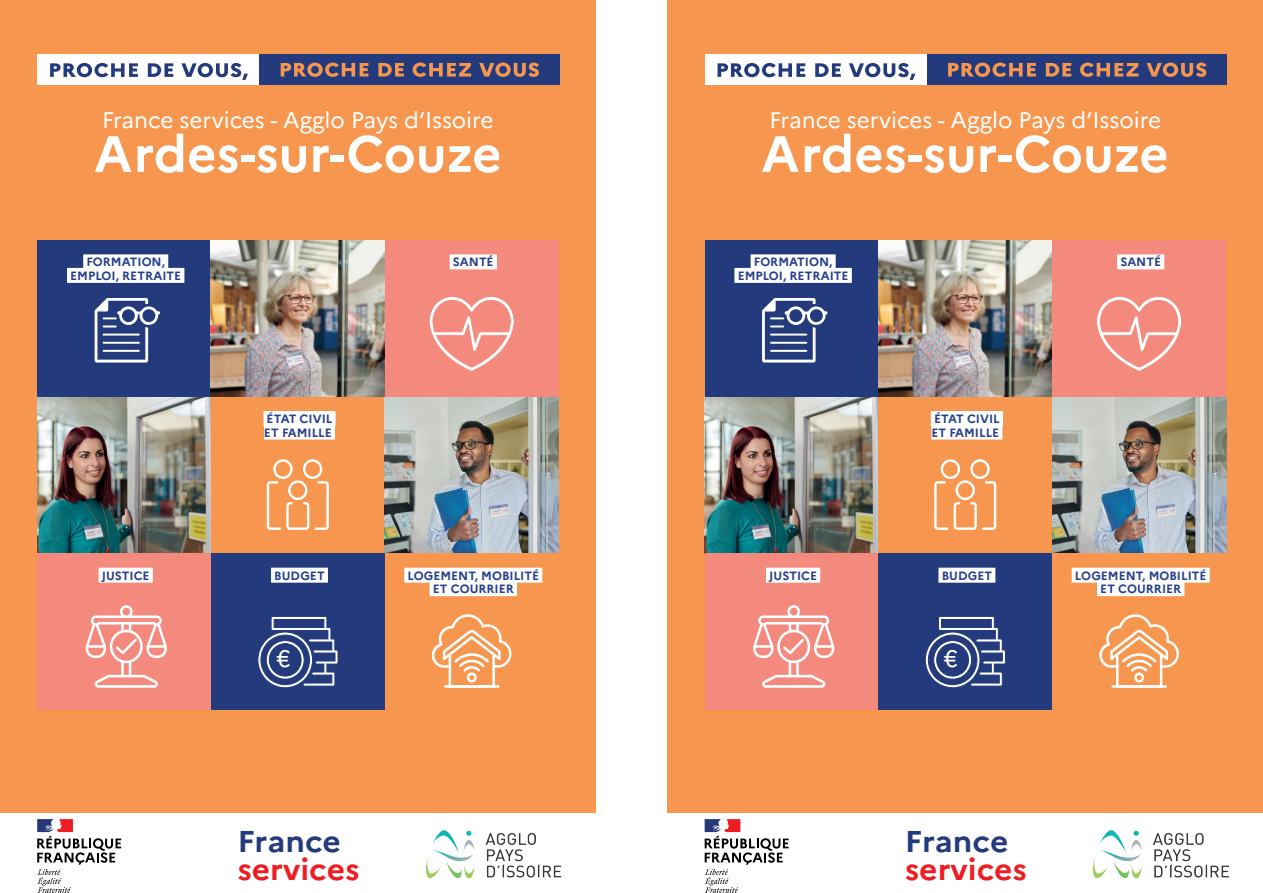
<style>
.page{position:relative;width:1263px;height:893px;background:#fff}
.page>*{position:absolute;margin:0;border:0;box-sizing:border-box;transform-origin:0 0}
.t1{font:700 51px "Marianne";letter-spacing:-.005em;color:#fff}
.t2{font:700 30px "Marianne";color:#ee1d23;scale:1.06 1}
.t3{font:700 30px "Marianne";color:#233b7d;scale:1.06 1}
.t4{font:23.7px "Marianne";color:#fff}
.t5{font:22.5px "Marianne";letter-spacing:-.005em;color:#fff}
.t6{font:700 12px/13.5px "Marianne";color:#253f8e;text-align:center}
</style>
<div class="page">
<div style="left:0;top:0;width:596px;height:812px;background:#f7964e"></div>
<div style="left:667px;top:0;width:596px;height:812px;background:#f7964e"></div>
<svg style="left:37px;top:819px;width:84px;height:74px"></svg>
<svg style="left:705px;top:819px;width:84px;height:74px"></svg>
<div style="left:259px;top:54px;width:301px;height:31px;background:#233b7d"></div>
<svg style="left:281px;top:63px;width:87px;height:14px"></svg>
<svg style="left:378px;top:63px;width:26px;height:14px"></svg>
<svg style="left:413px;top:63px;width:58px;height:14px"></svg>
<svg style="left:479px;top:63px;width:60px;height:14px"></svg>
<div style="left:37px;top:54px;width:222px;height:31px;background:#fff"></div>
<svg style="left:50px;top:63px;width:88px;height:14px"></svg>
<svg style="left:148px;top:63px;width:25px;height:14px"></svg>
<svg style="left:181px;top:63px;width:67px;height:17px"></svg>
<div style="left:926px;top:54px;width:301px;height:31px;background:#233b7d"></div>
<svg style="left:948px;top:63px;width:88px;height:14px"></svg>
<svg style="left:1046px;top:63px;width:25px;height:14px"></svg>
<svg style="left:1080px;top:63px;width:58px;height:14px"></svg>
<svg style="left:1146px;top:63px;width:60px;height:14px"></svg>
<div style="left:705px;top:54px;width:221px;height:31px;background:#fff"></div>
<svg style="left:717px;top:63px;width:88px;height:14px"></svg>
<svg style="left:815px;top:63px;width:26px;height:14px"></svg>
<svg style="left:849px;top:63px;width:66px;height:17px"></svg>
<div style="left:37px;top:240px;width:174px;height:157px;background:#233b7d"></div>
<div style="left:83px;top:254px;width:85px;height:15px;background:#fff"></div>
<div style="left:67px;top:268px;width:117px;height:15px;background:#fff"></div>
<img style="left:211px;top:240px;width:174px;height:157px">
<div style="left:385px;top:240px;width:173px;height:157px;background:#f48a7d"></div>
<div style="left:450px;top:254px;width:47px;height:15px;background:#fff"></div>
<img style="left:37px;top:397px;width:174px;height:157px">
<div style="left:263px;top:411px;width:73px;height:15px;background:#fff"></div>
<div style="left:264px;top:425px;width:71px;height:15px;background:#fff"></div>
<img style="left:385px;top:397px;width:173px;height:156px">
<div style="left:37px;top:554px;width:174px;height:156px;background:#f48a7d"></div>
<div style="left:99px;top:568px;width:54px;height:15px;background:#fff"></div>
<div style="left:211px;top:554px;width:174px;height:156px;background:#233b7d"></div>
<div style="left:271px;top:568px;width:57px;height:15px;background:#fff"></div>
<div style="left:404px;top:568px;width:138px;height:15px;background:#fff"></div>
<div style="left:430px;top:581px;width:87px;height:15px;background:#fff"></div>
<svg style="left:94px;top:298px;width:66px;height:65px"></svg>
<hr style="left:103px;top:334px;width:37px;height:2px;background:#fff">
<hr style="left:103px;top:342px;width:37px;height:2px;background:#fff">
<hr style="left:103px;top:350px;width:37px;height:2px;background:#fff">
<svg style="left:431px;top:614px;width:81px;height:74px"></svg>
<svg style="left:267px;top:459px;width:62px;height:71px"></svg>
<svg style="left:429px;top:297px;width:85px;height:74px"></svg>
<svg style="left:86px;top:605px;width:81px;height:83px"></svg>
<svg style="left:258px;top:616px;width:80px;height:72px"></svg>
<div style="left:705px;top:240px;width:173px;height:157px;background:#233b7d"></div>
<div style="left:751px;top:254px;width:85px;height:15px;background:#fff"></div>
<div style="left:734px;top:268px;width:118px;height:15px;background:#fff"></div>
<img style="left:878px;top:240px;width:174px;height:157px">
<div style="left:1052px;top:240px;width:174px;height:157px;background:#f48a7d"></div>
<div style="left:1117px;top:254px;width:47px;height:15px;background:#fff"></div>
<img style="left:705px;top:397px;width:173px;height:157px">
<div style="left:931px;top:411px;width:72px;height:15px;background:#fff"></div>
<div style="left:931px;top:425px;width:71px;height:15px;background:#fff"></div>
<img style="left:1052px;top:397px;width:174px;height:156px">
<div style="left:705px;top:554px;width:173px;height:156px;background:#f48a7d"></div>
<div style="left:766px;top:568px;width:54px;height:15px;background:#fff"></div>
<div style="left:878px;top:554px;width:174px;height:156px;background:#233b7d"></div>
<div style="left:938px;top:568px;width:57px;height:15px;background:#fff"></div>
<div style="left:1072px;top:568px;width:138px;height:15px;background:#fff"></div>
<div style="left:1097px;top:581px;width:87px;height:15px;background:#fff"></div>
<svg style="left:762px;top:298px;width:65px;height:65px"></svg>
<hr style="left:770px;top:334px;width:37px;height:2px;background:#fff">
<hr style="left:770px;top:342px;width:37px;height:2px;background:#fff">
<hr style="left:770px;top:350px;width:37px;height:2px;background:#fff">
<svg style="left:1099px;top:614px;width:80px;height:74px"></svg>
<svg style="left:934px;top:459px;width:62px;height:71px"></svg>
<svg style="left:1097px;top:297px;width:85px;height:74px"></svg>
<svg style="left:753px;top:605px;width:81px;height:83px"></svg>
<svg style="left:925px;top:616px;width:80px;height:72px"></svg>
<img style="left:425px;top:830px;width:137px;height:49px">
<img style="left:1092px;top:830px;width:137px;height:49px">
<h3 class="t5" style="left:102px;top:107px;width:393px">France services - Agglo Pays d’Issoire</h3>
<h3 class="t5" style="left:769px;top:107px;width:393px">France services - Agglo Pays d’Issoire</h3>
<h1 class="t1" style="left:94px;top:123px;width:409px">Ardes-sur-Couze</h1>
<h1 class="t1" style="left:761px;top:123px;width:409px">Ardes-sur-Couze</h1>
<p class="t6" style="left:70px;top:255px;width:112px">FORMATION,<br>EMPLOI, RETRAITE</p>
<p class="t6" style="left:453px;top:255px;width:42px">SANTÉ</p>
<p class="t6" style="left:738px;top:255px;width:112px">FORMATION,<br>EMPLOI, RETRAITE</p>
<p class="t6" style="left:1120px;top:255px;width:42px">SANTÉ</p>
<p class="t6" style="left:264px;top:412px;width:70px;text-align:left">ÉTAT CIVIL<br>ET FAMILLE</p>
<p class="t6" style="left:931px;top:412px;width:70px;text-align:left">ÉTAT CIVIL<br>ET FAMILLE</p>
<p class="t6" style="left:102px;top:569px;width:49px">JUSTICE</p>
<p class="t6" style="left:274px;top:569px;width:52px">BUDGET</p>
<p class="t6" style="left:407px;top:569px;width:133px">LOGEMENT, MOBILITÉ<br>ET COURRIER</p>
<p class="t6" style="left:769px;top:569px;width:49px">JUSTICE</p>
<p class="t6" style="left:942px;top:569px;width:52px">BUDGET</p>
<p class="t6" style="left:1075px;top:569px;width:133px">LOGEMENT, MOBILITÉ<br>ET COURRIER</p>
<h3 class="t4" style="left:276px;top:644px;width:16px">€</h3>
<h3 class="t4" style="left:944px;top:644px;width:16px">€</h3>
<h2 class="t3" style="left:237px;top:823px;width:99px">France</h2>
<h2 class="t2" style="left:237px;top:851px;width:117px">services</h2>
<h2 class="t3" style="left:905px;top:823px;width:99px">France</h2>
<h2 class="t2" style="left:905px;top:851px;width:117px">services</h2>
</div>
